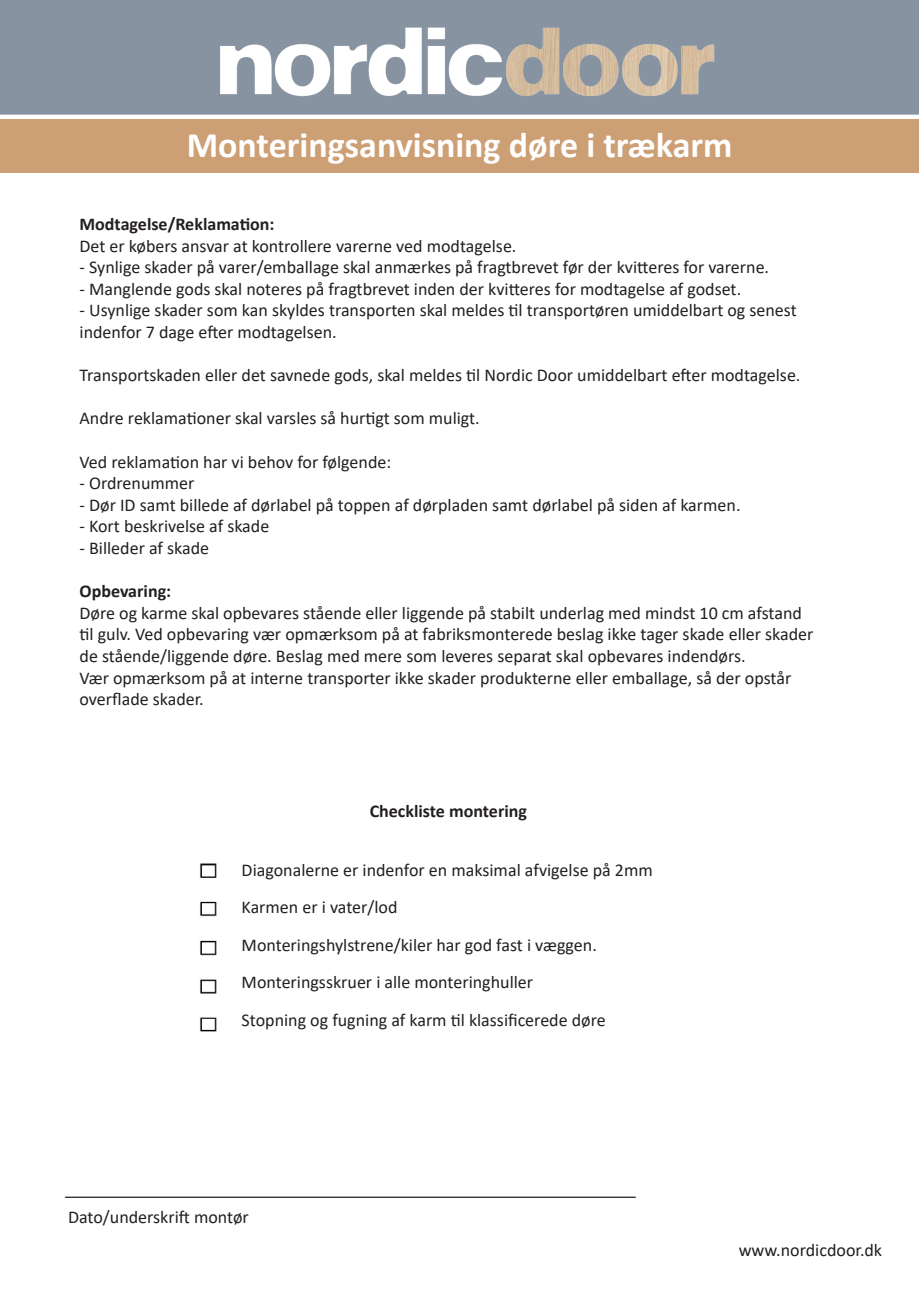
<style>
.page{position:relative;width:919px;height:1289px;background:#fff}
.page>*{position:absolute;margin:0;border:0;box-sizing:border-box;transform-origin:0 0}
.t1{font:700 36px "Calibri";color:#fff}
.t2{font:18px/21.6px "Calibri";color:#231f20}
.t3{font:700 18px "Calibri";color:#231f20}
</style>
<div class="page">
<div style="left:0;top:0;width:918px;height:115px;background:#8893a1"></div>
<div style="left:0;top:119px;width:918px;height:54px;background:#cd9f74"></div>
<img style="left:220px;top:26px;width:496px;height:71px">
<img style="left:200px;top:863px;width:17px;height:169px">
<img style="left:64px;top:1196px;width:572px;height:2px">
<p class="t1" style="left:187px;top:120px;width:547px">Monteringsanvisning døre i trækarm</p>
<p class="t3" style="left:80px;top:211px;width:196px">Modtagelse/Reklamation:</p>
<p class="t2" style="left:80px;top:234px;width:438px">Det er købers ansvar at kontrollere varerne ved modtagelse.</p>
<p class="t2" style="left:80px;top:256px;width:691px">- Synlige skader på varer/emballage skal anmærkes på fragtbrevet før der kvitteres for varerne.</p>
<p class="t2" style="left:80px;top:277px;width:663px">- Manglende gods skal noteres på fragtbrevet inden der kvitteres for modtagelse af godset.</p>
<p class="t2" style="left:80px;top:299px;width:718px">- Usynlige skader som kan skyldes transporten skal meldes til transportøren umiddelbart og senest indenfor 7 dage efter modtagelsen.</p>
<p class="t2" style="left:80px;top:364px;width:722px">Transportskaden eller det savnede gods, skal meldes til Nordic Door umiddelbart efter modtagelse.</p>
<p class="t2" style="left:80px;top:407px;width:401px">Andre reklamationer skal varsles så hurtigt som muligt.</p>
<p class="t2" style="left:80px;top:450px;width:313px">Ved reklamation har vi behov for følgende:</p>
<p class="t2" style="left:80px;top:472px;width:116px">- Ordrenummer</p>
<p class="t2" style="left:80px;top:493px;width:662px">- Dør ID samt billede af dørlabel på toppen af dørpladen samt dørlabel på siden af karmen.</p>
<p class="t2" style="left:80px;top:515px;width:191px">- Kort beskrivelse af skade</p>
<p class="t2" style="left:80px;top:537px;width:131px">- Billeder af skade</p>
<p class="t3" style="left:80px;top:578px;width:93px">Opbevaring:</p>
<p class="t2" style="left:80px;top:601px;width:735px">Døre og karme skal opbevares stående eller liggende på stabilt underlag med mindst 10 cm afstand til gulv. Ved opbevaring vær opmærksom på at fabriksmonterede beslag ikke tager skade eller skader de stående/liggende døre. Beslag med mere som leveres separat skal opbevares indendørs.<br>Vær opmærksom på at interne transporter ikke skader produkterne eller emballage, så der opstår overflade skader.</p>
<p class="t3" style="left:369px;top:797px;width:159px">Checkliste montering</p>
<p class="t2" style="left:241px;top:858px;width:412px">Diagonalerne er indenfor en maksimal afvigelse på 2mm</p>
<p class="t2" style="left:241px;top:896px;width:157px">Karmen er i vater/lod</p>
<p class="t2" style="left:241px;top:933px;width:357px">Monteringshylstrene/kiler har god fast i væggen.</p>
<p class="t2" style="left:241px;top:971px;width:293px">Monteringsskruer i alle monteringhuller</p>
<p class="t2" style="left:241px;top:1008px;width:365px">Stopning og fugning af karm til klassificerede døre</p>
<p class="t2" style="left:68px;top:1205px;width:182px">Dato/underskrift montør</p>
<p class="t2" style="left:738px;top:1238px;width:145px">www.nordicdoor.dk</p>
</div>
